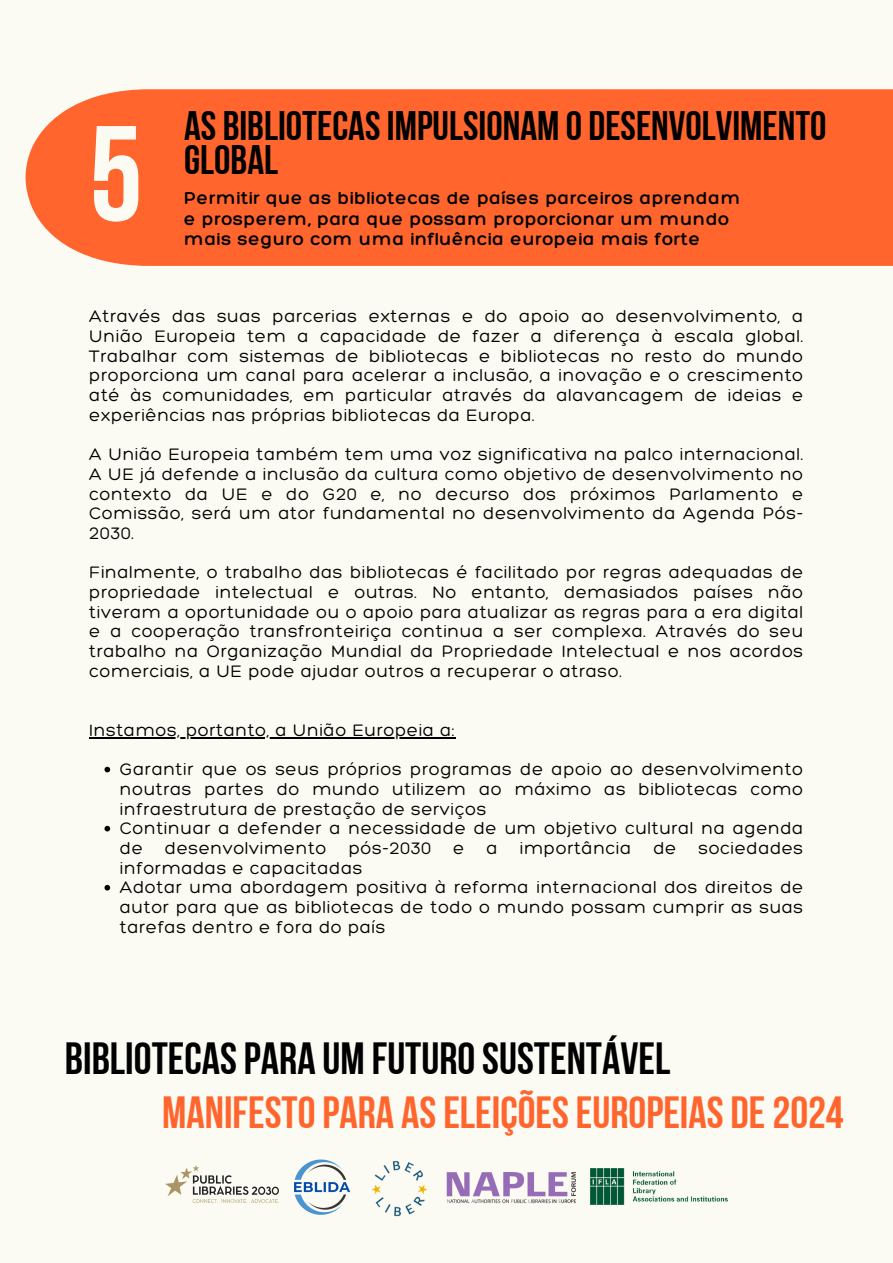
<style>
.page{position:relative;width:893px;height:1263px;background:#fbfbf3}
.page>*{position:absolute;margin:0;border:0;box-sizing:border-box;transform-origin:0 0}
.t1{font:135px "Bebas Neue Cyrillic";color:#fbfbf3}
.t2{font:45px "Bebas Neue Cyrillic";color:#ff652d}
.t3{font:45px "Bebas Neue Cyrillic";color:#000}
.t4{font:41.25px/33.8px "Bebas Neue Cyrillic";color:#000}
.t5{font:300 18.75px/20.2px "Hero";letter-spacing:.035em;color:#000}
.t6{font:300 18px/19.6px "Hero";letter-spacing:.035em;color:#000;text-align:justify}
</style>
<div class="page">
<div style="left:26px;top:89px;width:867px;height:177px;background:#ff652d"></div>
<hr style="left:89px;top:737px;width:366px;height:2px;background:#000">
<svg style="left:104px;top:767px;width:6px;height:5px"></svg>
<svg style="left:104px;top:826px;width:6px;height:5px"></svg>
<svg style="left:104px;top:885px;width:6px;height:5px"></svg>
<img style="left:165px;top:1165px;width:114px;height:38px">
<img style="left:294px;top:1159px;width:57px;height:56px">
<img style="left:590px;top:1168px;width:138px;height:37px">
<img style="left:446px;top:1172px;width:129px;height:32px">
<img style="left:371px;top:1161px;width:57px;height:56px">
<h1 class="t1" style="left:89px;top:119px;width:55px">5</h1>
<h2 class="t4" style="left:184px;top:113px;width:644px">AS BIBLIOTECASIMPULSIONAM O DESENVOLVIMENTO<br>GLOBAL</h2>
<p class="t5" style="left:184px;top:188px;width:558px">Permitir que as bibliotecas de países parceiros aprendam e prosperem, para que possam proporcionar um mundo mais seguro com uma influência europeia mais forte</p>
<p class="t6" style="left:89px;top:306px;width:715px">Através das suas parcerias externas e do apoio ao desenvolvimento, a União Europeia tem a capacidade de fazer a diferença à escala global.<br>Trabalhar com sistemas de bibliotecas e bibliotecas no resto do mundo proporciona um canal para acelerar a inclusão, a inovação e o crescimento até às comunidades, em particular através da alavancagem de ideias e experiências nas próprias bibliotecas da Europa.</p>
<p class="t6" style="left:89px;top:444px;width:715px">A União Europeia também tem uma voz significativa na palco internacional.<br>A UE já defende a inclusão da cultura como objetivo de desenvolvimento no contexto da UE e do G20 e, no decurso dos próximos Parlamento e Comissão, será um ator fundamental no desenvolvimento da Agenda Pós-2030.</p>
<p class="t6" style="left:89px;top:562px;width:715px">Finalmente, o trabalho das bibliotecas é facilitado por regras adequadas de propriedade intelectual e outras. No entanto, demasiados países não tiveram a oportunidade ou o apoio para atualizar as regras para a era digital e a cooperação transfronteiriça continua a ser complexa. Através do seu trabalho na Organização Mundial da Propriedade Intelectual e nos acordos comerciais, a UE pode ajudar outros a recuperar o atraso.</p>
<p class="t6" style="left:89px;top:720px;width:367px">Instamos, portanto, a União Europeia a:</p>
<p class="t6" style="left:120px;top:759px;width:685px">Garantir que os seus próprios programas de apoio ao desenvolvimento noutras partes do mundo utilizem ao máximo as bibliotecas como infraestrutura de prestação de serviços</p>
<p class="t6" style="left:120px;top:818px;width:685px">Continuar a defender a necessidade de um objetivo cultural na agenda de desenvolvimento pós-2030 e a importância de sociedades informadas e capacitadas</p>
<p class="t6" style="left:120px;top:877px;width:685px">Adotar uma abordagem positiva à reforma internacional dos direitos de autor para que as bibliotecas de todo o mundo possam cumprir as suas tarefas dentro e fora do país</p>
<p class="t3" style="left:65px;top:1040px;width:607px">BIBLIOTECASPARA UM FUTUROSUSTENTÁVEL</p>
<h1 class="t2" style="left:162px;top:1094px;width:683px">MANIFESTOPARA ASELEIÇÕESEUROPEIAS DE2024</h1>
</div>
